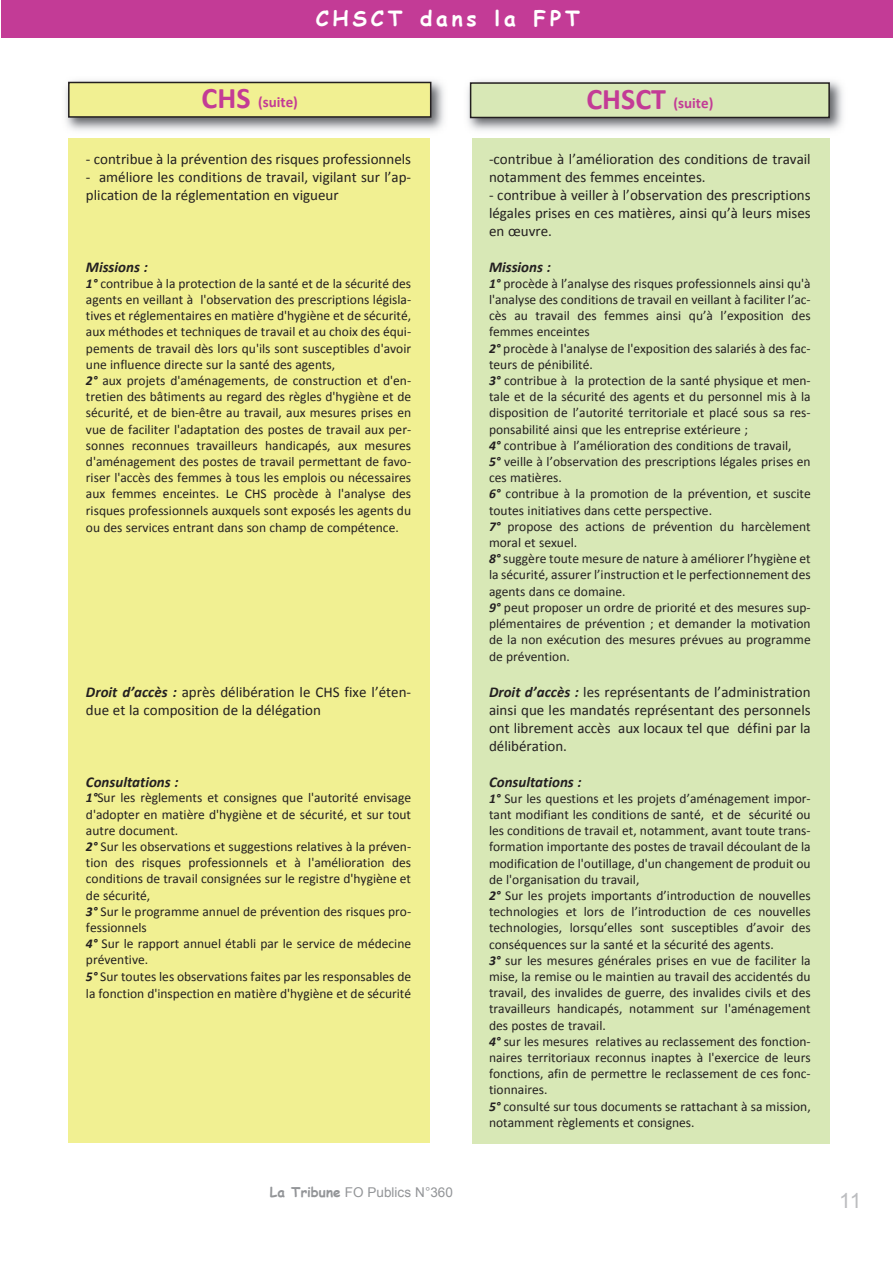
<style>
.page{position:relative;width:893px;height:1263px;background:#fff}
.page>*{position:absolute;margin:0;border:0;box-sizing:border-box;transform-origin:0 0}
.t1{font:700 21px "Comic Sans MS";letter-spacing:.185em;color:#fff}
.t2{font:21px "Arial";color:#bcbdc0}
.t3{font:15px/18px "Calibri";color:#231f20}
.t4{font:italic 700 15px "Calibri";color:#231f20}
.t5{font:700 15px "Calibri";color:#c33b96}
.t6{font:13.5px/16.2px "Calibri";color:#231f20}
.t7{font:13.5px "Arial";color:#939598}
.s1{font-size:30px}
.s2{font-weight:700;font-style:italic}
.s3{font-family:"Comic Sans MS";font-weight:700}
</style>
<div class="page">
<div style="left:2px;top:0;width:891px;height:38px;background:#c33b96"></div>
<div style="left:472px;top:138px;width:358px;height:1005px;background:#d8e8b6"></div>
<img style="left:65px;top:80px;width:379px;height:51px">
<div style="left:69px;top:82px;width:362px;height:35px;background:#f1f092"></div>
<div style="left:68px;top:82px;width:363px;height:36px;border:2px solid #231f20"></div>
<img style="left:467px;top:80px;width:376px;height:51px">
<div style="left:471px;top:83px;width:358px;height:34px;background:#d8e8b6"></div>
<div style="left:470px;top:82px;width:360px;height:36px;border:2px solid #231f20"></div>
<div style="left:68px;top:138px;width:361px;height:1005px;background:#f1f092"></div>
<h1 class="t1" style="left:316px;top:9px;width:266px">CHSCT dans la FPT</h1>
<p class="t5" style="left:202px;top:97px;width:98px"><span class="s1">CHS</span> (suite)</p>
<p class="t5" style="left:586px;top:97px;width:128px"><span class="s1">CHSCT</span> (suite)</p>
<p class="t3" style="left:86px;top:150px;width:327px">- contribue à la prévention des risques professionnels</p>
<p class="t3" style="left:86px;top:168px;width:327px">- améliore les conditions de travail, vigilant sur l’ap&shy;plication de la réglementation en vigueur</p>
<p class="t4" style="left:86px;top:261px;width:63px">Missions :</p>
<p class="t6" style="left:86px;top:275px;width:327px"><span class="s2">1°</span> contribue à la protection de la santé et de la sécurité des agents en veillant à l'observation des prescriptions législa&shy;tives et réglementaires en matière d'hygiène et de sécurité, aux méthodes et techniques de travail et au choix des équi&shy;pements de travail dès lors qu'ils sont susceptibles d'avoir une influence directe sur la santé des agents,<br><span class="s2">2°</span> aux projets d'aménagements, de construction et d'en&shy;tretien des bâtiments au regard des règles d'hygiène et de sécurité, et de bien-être au travail, aux mesures prises en vue de faciliter l'adaptation des postes de travail aux per&shy;sonnes reconnues travailleurs handicapés, aux mesures d'aménagement des postes de travail permettant de favo&shy;riser l'accès des femmes à tous les emplois ou nécessaires aux femmes enceintes. Le CHS procède à l'analyse des risques professionnels auxquels sont exposés les agents du ou des services entrant dans son champ de compétence.</p>
<p class="t3" style="left:86px;top:683px;width:327px"><span class="s2">Droit d’accès :</span> après délibération le CHS fixe l’éten&shy;due et la composition de la délégation</p>
<p class="t4" style="left:86px;top:776px;width:94px">Consultations :</p>
<p class="t6" style="left:86px;top:790px;width:327px"><span class="s2">1°</span>Sur les règlements et consignes que l'autorité envisage d'adopter en matière d'hygiène et de sécurité, et sur tout autre document.<br><span class="s2">2°</span> Sur les observations et suggestions relatives à la préven&shy;tion des risques professionnels et à l'amélioration des conditions de travail consignées sur le registre d'hygiène et de sécurité,<br><span class="s2">3°</span> Sur le programme annuel de prévention des risques pro&shy;fessionnels<br><span class="s2">4°</span> Sur le rapport annuel établi par le service de médecine préventive.<br><span class="s2">5°</span> Sur toutes les observations faites par les responsables de la fonction d'inspection en matière d'hygiène et de sécurité</p>
<p class="t7" style="left:270px;top:1187px;width:184px"><span class="s3">La Tribune</span> FO Publics N°360</p>
<p class="t3" style="left:489px;top:150px;width:323px">-contribue à l’amélioration des conditions de travail notamment des femmes enceintes.</p>
<p class="t3" style="left:489px;top:186px;width:323px;text-align:justify">- contribue à veiller à l’observation des prescriptions légales prises en ces matières, ainsi qu’à leurs mises en œuvre.</p>
<p class="t4" style="left:489px;top:261px;width:63px">Missions :</p>
<p class="t6" style="left:489px;top:275px;width:323px"><span class="s2">1°</span> procède à l’analyse des risques professionnels ainsi qu'à l'analyse des conditions de travail en veillant à faciliter l’ac&shy;cès au travail des femmes ainsi qu’à l’exposition des femmes enceintes<br><span class="s2">2°</span> procède à l'analyse de l'exposition des salariés à des fac&shy;teurs de pénibilité.<br><span class="s2">3°</span> contribue à la protection de la santé physique et men&shy;tale et de la sécurité des agents et du personnel mis à la disposition de l’autorité territoriale et placé sous sa res&shy;ponsabilité ainsi que les entreprise extérieure ;<br><span class="s2">4°</span> contribue à l’amélioration des conditions de travail,<br><span class="s2">5°</span> veille à l’observation des prescriptions légales prises en ces matières.<br><span class="s2">6°</span> contribue à la promotion de la prévention, et suscite toutes initiatives dans cette perspective.<br><span class="s2">7°</span> propose des actions de prévention du harcèlement moral et sexuel.<br><span class="s2">8°</span> suggère toute mesure de nature à améliorer l’hygiène et la sécurité, assurer l’instruction et le perfectionnement des agents dans ce domaine.<br><span class="s2">9°</span> peut proposer un ordre de priorité et des mesures sup&shy;plémentaires de prévention ; et demander la motivation de la non exécution des mesures prévues au programme de prévention.</p>
<p class="t3" style="left:489px;top:683px;width:323px;text-align:justify"><span class="s2">Droit d’accès :</span> les représentants de l’administration ainsi que les mandatés représentant des personnels ont librement accès aux locaux tel que défini par la délibération.</p>
<p class="t4" style="left:489px;top:776px;width:94px">Consultations :</p>
<p class="t6" style="left:489px;top:790px;width:323px"><span class="s2">1°</span> Sur les questions et les projets d’aménagement impor&shy;tant modifiant les conditions de santé, et de sécurité ou les conditions de travail et, notamment, avant toute trans&shy;formation importante des postes de travail découlant de la modification de l'outillage, d'un changement de produit ou de l'organisation du travail,<br><span class="s2">2°</span> Sur les projets importants d’introduction de nouvelles technologies et lors de l’introduction de ces nouvelles technologies, lorsqu’elles sont susceptibles d’avoir des conséquences sur la santé et la sécurité des agents.<br><span class="s2">3°</span> sur les mesures générales prises en vue de faciliter la mise, la remise ou le maintien au travail des accidentés du travail, des invalides de guerre, des invalides civils et des travailleurs handicapés, notamment sur l'aménagement des postes de travail.<br><span class="s2">4°</span> sur les mesures relatives au reclassement des fonction&shy;naires territoriaux reconnus inaptes à l'exercice de leurs fonctions, afin de permettre le reclassement de ces fonc&shy;tionnaires.<br><span class="s2">5°</span> consulté sur tous documents se rattachant à sa mission, notamment règlements et consignes.</p>
<h1 class="t2" style="left:839px;top:1193px;width:24px">11</h1>
</div>
